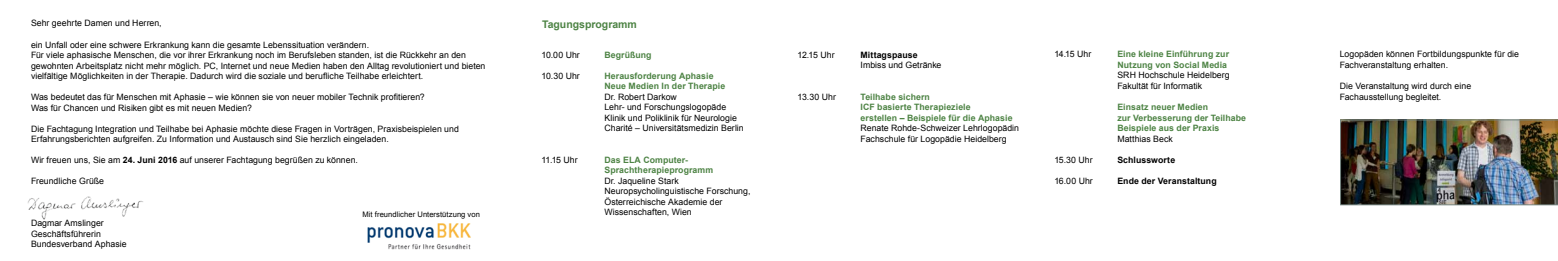
<style>
.page{position:relative;width:1558px;height:261px;background:#fff}
.page>*{position:absolute;margin:0;border:0;box-sizing:border-box;transform-origin:0 0}
.t1{font:700 10.5px "Arial";color:#4d8344}
.t2{font:8.75px/10.5px "Arial";letter-spacing:.005em;color:#000}
.t3{font:700 8.75px/10.5px "Arial";letter-spacing:.01em;color:#4d8344}
.t4{font:700 8.75px "Arial";letter-spacing:.01em;color:#000}
.t5{font:7.61px "Arial";letter-spacing:.01em;color:#000}
.s1{font-weight:700}
</style>
<div class="page">
<img style="left:27px;top:196px;width:116px;height:23px">
<img style="left:367px;top:223px;width:104px;height:27px">
<img style="left:1340px;top:120px;width:218px;height:85px">
<p class="t2" style="left:31px;top:18px;width:132px">Sehr geehrte Damen und Herren,</p>
<p class="t2" style="left:31px;top:39px;width:456px">ein Unfall oder eine schwere Erkrankung kann die gesamte Lebenssituation verändern.<br>Für viele aphasische Menschen, die vor ihrer Erkrankung noch im Berufsleben standen, ist die Rückkehr an den gewohnten Arbeitsplatz nicht mehr möglich. PC, Internet und neue Medien haben den Alltag revolutioniert und bieten vielfältige Möglichkeiten in der Therapie. Dadurch wird die soziale und berufliche Teilhabe erleichtert.</p>
<p class="t2" style="left:31px;top:92px;width:395px">Was bedeutet das für Menschen mit Aphasie – wie können sie von neuer mobiler Technik profitieren?<br>Was für Chancen und Risiken gibt es mit neuen Medien?</p>
<p class="t2" style="left:31px;top:123px;width:429px">Die Fachtagung Integration und Teilhabe bei Aphasie möchte diese Fragen in Vorträgen, Praxisbeispielen und<br>Erfahrungsberichten aufgreifen. Zu Information und Austausch sind Sie herzlich eingeladen.</p>
<p class="t2" style="left:31px;top:155px;width:328px">Wir freuen uns, Sie am <span class="s1">24. Juni 2016</span> auf unserer Fachtagung begrüßen zu können.</p>
<p class="t2" style="left:31px;top:176px;width:75px">Freundliche Grüße</p>
<p class="t2" style="left:31px;top:218px;width:97px">Dagmar Amslinger<br>Geschäftsführerin<br>Bundesverband Aphasie</p>
<p class="t5" style="left:362px;top:209px;width:119px">Mit freundlicher Unterstützung von</p>
<p class="t1" style="left:542px;top:17px;width:96px">Tagungsprogramm</p>
<p class="t2" style="left:541px;top:49px;width:40px">10.00 Uhr</p>
<p class="t3" style="left:604px;top:49px;width:49px">Begrüßung</p>
<p class="t2" style="left:541px;top:70px;width:40px">10.30 Uhr</p>
<p class="t3" style="left:604px;top:70px;width:122px">Herausforderung Aphasie<br>Neue Medien In der Therapie</p>
<p class="t2" style="left:604px;top:91px;width:141px">Dr. Robert Darkow<br>Lehr- und Forschungslogopäde<br>Klinik und Poliklinik für Neurologie<br>Charité – Universitätsmedizin Berlin</p>
<p class="t2" style="left:541px;top:154px;width:38px">11.15 Uhr</p>
<p class="t3" style="left:604px;top:154px;width:110px">Das ELA Computer-<br>Sprachtherapieprogramm</p>
<p class="t2" style="left:604px;top:175px;width:147px">Dr. Jaqueline Stark<br>Neuropsycholinguistische Forschung,<br>Österreichische Akademie der<br>Wissenschaften, Wien</p>
<p class="t2" style="left:797px;top:49px;width:38px">12.15 Uhr</p>
<p class="t4" style="left:860px;top:49px;width:58px">Mittagspause</p>
<p class="t2" style="left:860px;top:60px;width:82px">Imbiss und Getränke</p>
<p class="t2" style="left:797px;top:91px;width:40px">13.30 Uhr</p>
<p class="t3" style="left:860px;top:91px;width:153px">Teilhabe sichern<br>ICF basierte Therapieziele<br>erstellen – Beispiele für die Aphasie</p>
<p class="t2" style="left:860px;top:123px;width:160px">Renate Rohde-Schweizer Lehrlogopädin<br>Fachschule für Logopädie Heidelberg</p>
<p class="t2" style="left:1054px;top:49px;width:38px">14.15 Uhr</p>
<p class="t3" style="left:1117px;top:49px;width:113px">Eine kleine Einführung zur<br>Nutzung von Social Media</p>
<p class="t2" style="left:1117px;top:70px;width:114px">SRH Hochschule Heidelberg<br>Fakultät für Informatik</p>
<p class="t3" style="left:1117px;top:102px;width:130px">Einsatz neuer Medien<br>zur Verbesserung der Teilhabe<br>Beispiele aus der Praxis</p>
<p class="t2" style="left:1117px;top:133px;width:57px">Matthias Beck</p>
<p class="t2" style="left:1054px;top:154px;width:40px">15.30 Uhr</p>
<p class="t4" style="left:1117px;top:153px;width:59px">Schlussworte</p>
<p class="t2" style="left:1054px;top:175px;width:40px">16.00 Uhr</p>
<p class="t4" style="left:1117px;top:174px;width:101px">Ende der Veranstaltung</p>
<p class="t2" style="left:1339px;top:49px;width:181px">Logopäden können Fortbildungspunkte für die<br>Fachveranstaltung erhalten.</p>
<p class="t2" style="left:1339px;top:81px;width:133px">Die Veranstaltung wird durch eine<br>Fachausstellung begleitet.</p>
</div>
